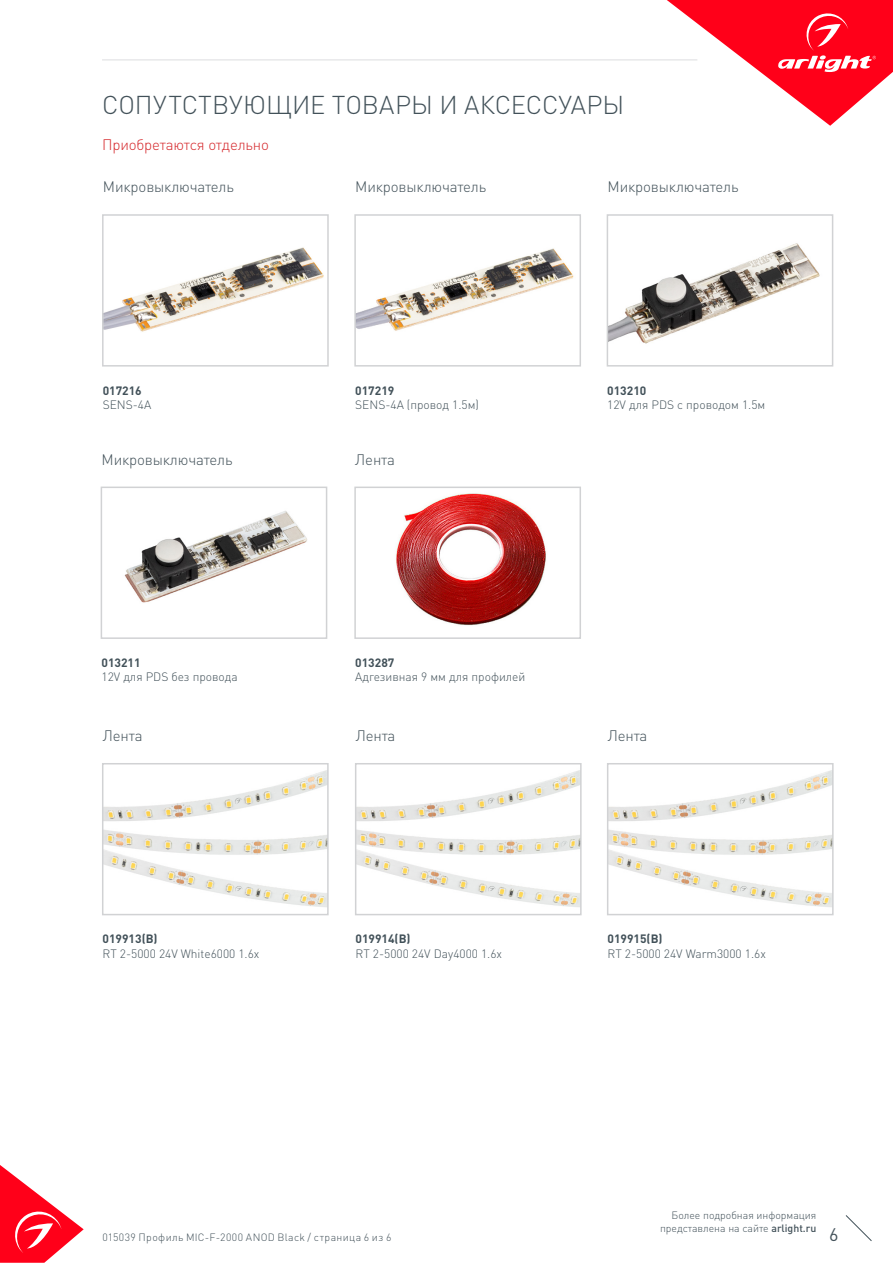
<style>
.page{position:relative;width:893px;height:1263px;background:#fff}
.page>*{position:absolute;margin:0;border:0;box-sizing:border-box;transform-origin:0 0}
.t1{font:300 25.5px "DIN Pro";color:#425159}
.t2{font:18px "DIN Pro";color:#425159}
.t3{font:300 15px "DIN Pro";letter-spacing:-.01em;color:#425159}
.t4{font:300 15px "DIN Pro";letter-spacing:-.01em;color:#d5262a}
.t5{font:300 12px "DIN Pro";color:#425159}
.t6{font:700 12px "DIN Pro";color:#425159}
.t7{font:300 10.5px "DIN Pro";color:#425159}
.t8{font:300 10.5px "DIN Pro";letter-spacing:.035em;color:#425159}
.s1{font-weight:500}
</style>
<div class="page">
<svg style="left:0;top:1165px;width:84px;height:98px"></svg>
<svg style="left:845px;top:1215px;width:27px;height:26px"></svg>
<svg style="left:667px;top:0;width:226px;height:126px"></svg>
<hr style="left:102px;top:60px;width:595px;height:1px;background:#dcdddf">
<img style="left:124px;top:511px;width:183px;height:92px">
<div style="left:101px;top:487px;width:226px;height:152px;border:2px solid #d1d2d4"></div>
<img style="left:396px;top:493px;width:150px;height:133px">
<div style="left:354px;top:487px;width:227px;height:152px;border:2px solid #d1d2d4"></div>
<img style="left:357px;top:248px;width:217px;height:83px">
<div style="left:354px;top:214px;width:227px;height:153px;border:2px solid #d1d2d4"></div>
<img style="left:105px;top:247px;width:219px;height:85px">
<div style="left:102px;top:214px;width:227px;height:153px;border:2px solid #d1d2d4"></div>
<img style="left:610px;top:243px;width:210px;height:101px">
<div style="left:607px;top:214px;width:226px;height:153px;border:2px solid #d1d2d4"></div>
<img style="left:105px;top:770px;width:221px;height:137px">
<div style="left:102px;top:763px;width:227px;height:152px;border:2px solid #d1d2d4"></div>
<img style="left:358px;top:770px;width:221px;height:137px">
<div style="left:355px;top:763px;width:227px;height:152px;border:2px solid #d1d2d4"></div>
<img style="left:610px;top:770px;width:221px;height:137px">
<div style="left:607px;top:763px;width:227px;height:152px;border:2px solid #d1d2d4"></div>
<p class="t1" style="left:102px;top:87px;width:524px">СОПУТСТВУЮЩИЕ ТОВАРЫ И АКСЕССУАРЫ</p>
<p class="t4" style="left:102px;top:134px;width:168px">Приобретаются отдельно</p>
<p class="t3" style="left:103px;top:177px;width:132px">Микровыключатель</p>
<p class="t3" style="left:355px;top:177px;width:132px">Микровыключатель</p>
<p class="t3" style="left:608px;top:177px;width:132px">Микровыключатель</p>
<p class="t6" style="left:103px;top:382px;width:41px">017216</p>
<p class="t5" style="left:103px;top:397px;width:50px">SENS-4A</p>
<p class="t6" style="left:355px;top:382px;width:41px">017219</p>
<p class="t5" style="left:355px;top:397px;width:125px">SENS-4A (провод 1.5м)</p>
<p class="t6" style="left:607px;top:382px;width:41px">013210</p>
<p class="t5" style="left:607px;top:397px;width:160px">12V для PDS с проводом 1.5м</p>
<p class="t3" style="left:102px;top:449px;width:132px">Микровыключатель</p>
<p class="t3" style="left:355px;top:449px;width:41px">Лента</p>
<p class="t6" style="left:102px;top:654px;width:41px">013211</p>
<p class="t5" style="left:102px;top:669px;width:138px">12V для PDS без провода</p>
<p class="t6" style="left:355px;top:654px;width:41px">013287</p>
<p class="t5" style="left:355px;top:669px;width:172px">Адгезивная 9 мм для профилей</p>
<p class="t3" style="left:103px;top:725px;width:41px">Лента</p>
<p class="t3" style="left:356px;top:725px;width:41px">Лента</p>
<p class="t3" style="left:608px;top:725px;width:41px">Лента</p>
<p class="t6" style="left:103px;top:931px;width:57px">019913(B)</p>
<p class="t5" style="left:103px;top:945px;width:158px">RT 2-5000 24V White6000 1.6x</p>
<p class="t6" style="left:356px;top:931px;width:57px">019914(B)</p>
<p class="t5" style="left:356px;top:945px;width:148px">RT 2-5000 24V Day4000 1.6x</p>
<p class="t6" style="left:607px;top:931px;width:57px">019915(B)</p>
<p class="t5" style="left:607px;top:945px;width:160px">RT 2-5000 24V Warm3000 1.6x</p>
<p class="t7" style="left:672px;top:1208px;width:146px">Более подробная информация</p>
<p class="t7" style="left:660px;top:1221px;width:158px">представлена на сайте <span class="s1">arlight.ru</span></p>
<p class="t8" style="left:102px;top:1230px;width:291px">015039 Профиль MIC-F-2000 ANOD Black / страница 6 из 6</p>
<h2 class="t2" style="left:829px;top:1222px;width:11px">6</h2>
</div>
